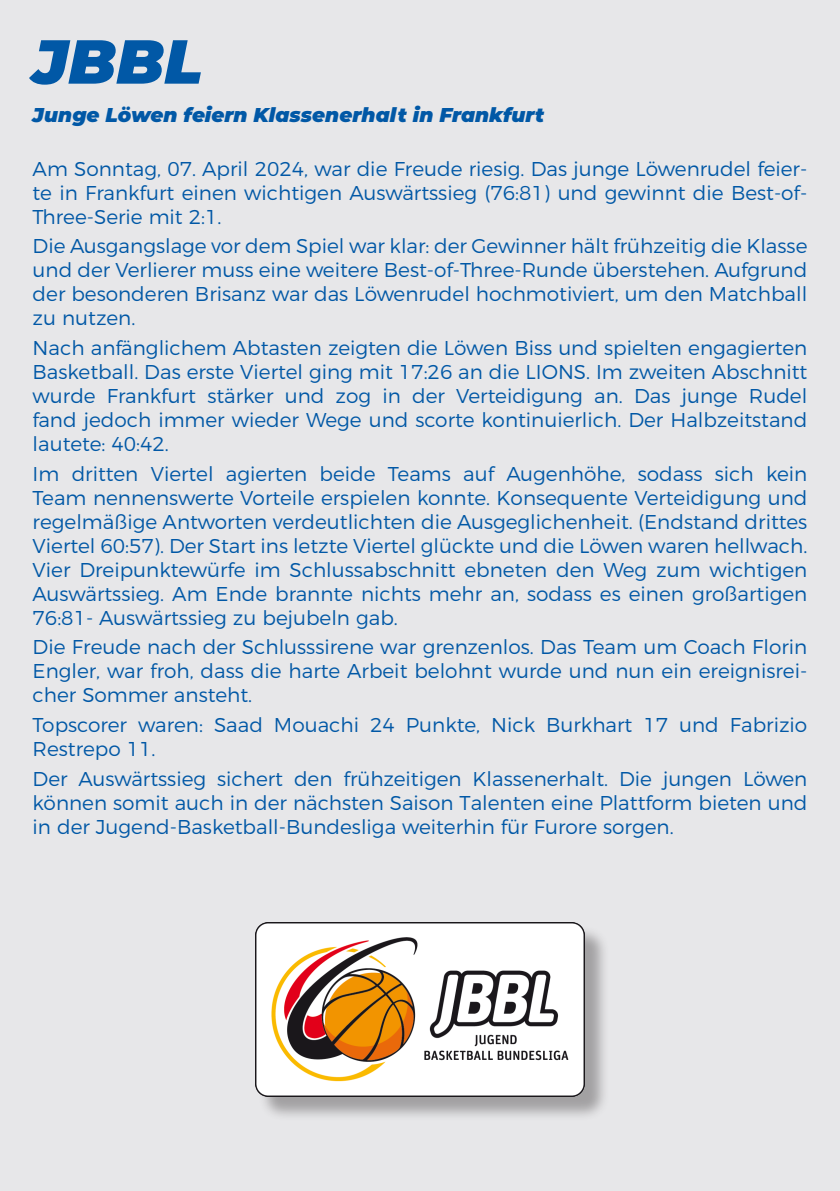
<style>
.page{position:relative;width:840px;height:1191px;background:#fff}
.page>*{position:absolute;margin:0;border:0;box-sizing:border-box;transform-origin:0 0}
.t1{font:italic 900 62px "Montserrat";color:#0158a6}
.t2{font:300 20px/24px "Montserrat";color:#0158a6;text-align:justify}
.t3{font:italic 900 20px "Montserrat";color:#0158a6}
</style>
<div class="page">
<div style="left:0;top:0;width:839px;height:1191px;background:#e7e7e9"></div>
<div style="left:258px;top:925px;width:351px;height:196px;background:#231f20;opacity:.35"></div>
<img style="left:255px;top:922px;width:329px;height:174px">
<p class="t1" style="left:33px;top:15px;width:171px">JBBL</p>
<p class="t3" style="left:33px;top:100px;width:513px">Junge Löwen feiern Klassenerhalt in Frankfurt</p>
<p class="t2" style="left:33px;top:155px;width:775px">Am Sonntag, 07. April 2024, war die Freude riesig. Das junge Löwenrudel feier&shy;te in Frankfurt einen wichtigen Auswärtssieg (76:81) und gewinnt die Best-of-Three-Serie mit 2:1.</p>
<p class="t2" style="left:33px;top:232px;width:775px">Die Ausgangslage vor dem Spiel war klar: der Gewinner hält frühzeitig die Klasse und der Verlierer muss eine weitere Best-of-Three-Runde überstehen. Aufgrund der besonderen Brisanz war das Löwenrudel hochmotiviert, um den Matchball zu nutzen.</p>
<p class="t2" style="left:33px;top:334px;width:775px">Nach anfänglichem Abtasten zeigten die Löwen Biss und spielten engagierten Basketball. Das erste Viertel ging mit 17:26 an die LIONS. Im zweiten Abschnitt wurde Frankfurt stärker und zog in der Verteidigung an. Das junge Rudel fand jedoch immer wieder Wege und scorte kontinuierlich. Der Halbzeitstand lautete: 40:42.</p>
<p class="t2" style="left:33px;top:460px;width:775px">Im dritten Viertel agierten beide Teams auf Augenhöhe, sodass sich kein Team nennenswerte Vorteile erspielen konnte. Konsequente Verteidigung und regelmäßige Antworten verdeutlichten die Ausgeglichenheit. (Endstand drittes Viertel 60:57). Der Start ins letzte Viertel glückte und die Löwen waren hellwach.<br>Vier Dreipunktewürfe im Schlussabschnitt ebneten den Weg zum wichtigen Auswärtssieg. Am Ende brannte nichts mehr an, sodass es einen großartigen 76:81- Auswärtssieg zu bejubeln gab.</p>
<p class="t2" style="left:33px;top:633px;width:775px">Die Freude nach der Schlusssirene war grenzenlos. Das Team um Coach Florin Engler, war froh, dass die harte Arbeit belohnt wurde und nun ein ereignisrei&shy;cher Sommer ansteht.</p>
<p class="t2" style="left:33px;top:711px;width:775px">Topscorer waren: Saad Mouachi 24 Punkte, Nick Burkhart 17 und Fabrizio<br>Restrepo 11.</p>
<p class="t2" style="left:33px;top:765px;width:775px">Der Auswärtssieg sichert den frühzeitigen Klassenerhalt. Die jungen Löwen können somit auch in der nächsten Saison Talenten eine Plattform bieten und in der Jugend-Basketball-Bundesliga weiterhin für Furore sorgen.</p>
</div>
